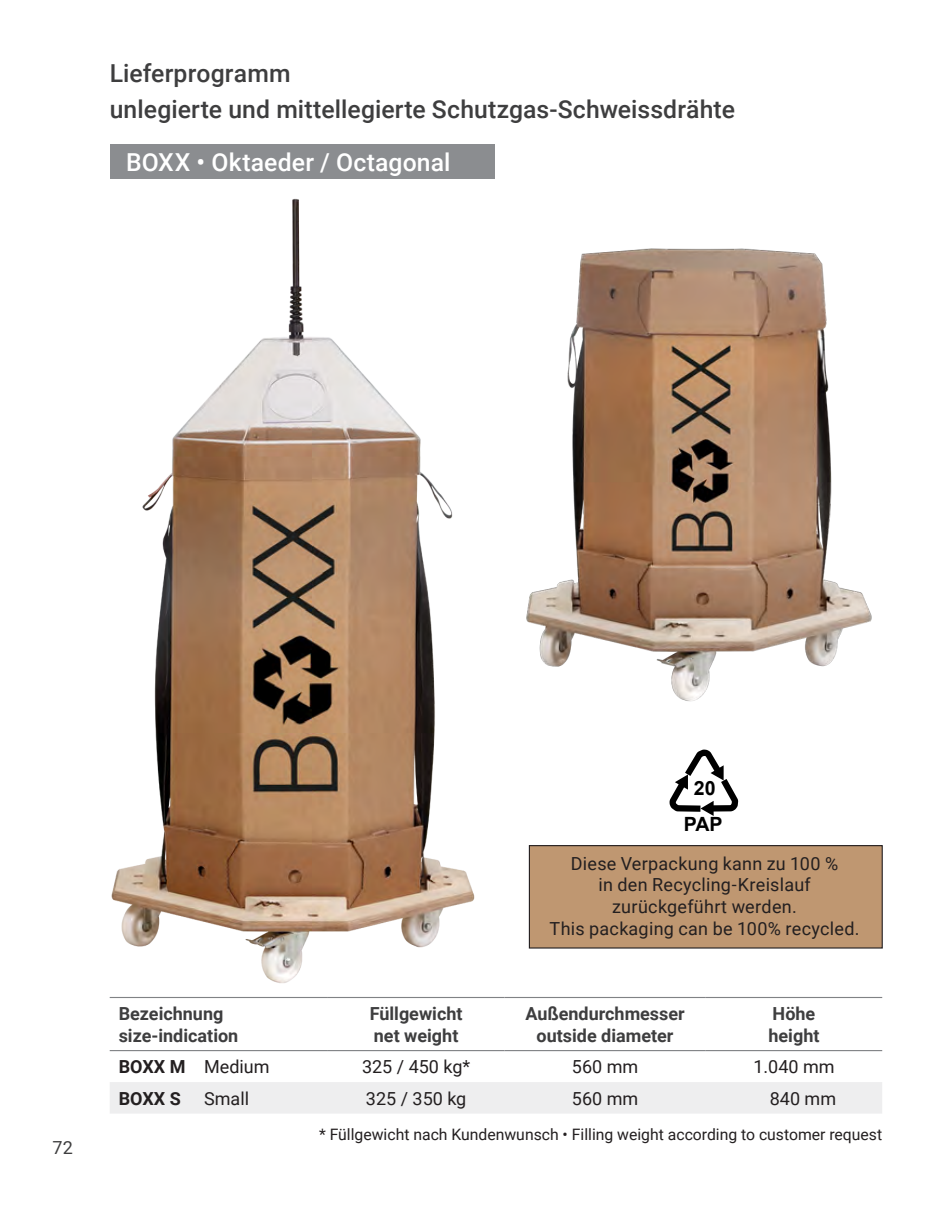
<style>
.page{position:relative;width:944px;height:1212px;background:#fff}
.page>*{position:absolute;margin:0;border:0;box-sizing:border-box;transform-origin:0 0}
.t1{font:500 24.75px/36px "Roboto";letter-spacing:.005em;color:#3e3e3f}
.t2{font:500 24.75px "Roboto";letter-spacing:.005em;color:#fff}
.t3{font:700 19.57px/36.2px "Arial";color:#000;text-align:center}
.t4{font:18px/21.6px "Roboto";letter-spacing:.01em;color:#231f20;text-align:center}
.t5{font:700 18px/21.6px "Roboto";color:#3e3e3f}
.t6{font:700 18px "Roboto";color:#231f20}
.t7{font:18px "Roboto";color:#3e3e3f}
.t8{font:15.75px "Roboto";color:#231f20}
.s1{font-weight:700}
</style>
<div class="page">
<svg style="left:110px;top:1051px;width:772px;height:1px"></svg>
<div style="left:110px;top:1082px;width:772px;height:31px;background:#eeeeef"></div>
<hr style="left:504px;top:997px;width:202px;height:1px;background:#808285">
<hr style="left:706px;top:997px;width:176px;height:1px;background:#808285">
<hr style="left:110px;top:1050px;width:218px;height:1px;background:#808285">
<hr style="left:328px;top:1050px;width:176px;height:1px;background:#808285">
<hr style="left:504px;top:1050px;width:202px;height:1px;background:#808285">
<hr style="left:706px;top:1050px;width:176px;height:1px;background:#808285">
<div style="left:110px;top:145px;width:384px;height:34px;background:#8b8d90"></div>
<img style="left:109px;top:198px;width:396px;height:800px">
<img style="left:491px;top:206px;width:381px;height:519px">
<svg style="left:669px;top:750px;width:70px;height:66px"></svg>
<div style="left:529px;top:846px;width:353px;height:102px;background:#bf9771"></div>
<div style="left:529px;top:845px;width:354px;height:103px;border:1px solid #231f20"></div>
<h1 class="t1" style="left:110px;top:54px;width:627px">Lieferprogramm<br>unlegierte und mittellegierte Schutzgas-Schweissdrähte</h1>
<h1 class="t2" style="left:126px;top:145px;width:326px">BOXX • Oktaeder / Octagonal</h1>
<p class="t7" style="left:53px;top:1135px;width:22px">72</p>
<p class="t3" style="left:684px;top:771px;width:40px">20<br>PAP</p>
<p class="t4" style="left:550px;top:852px;width:311px">Diese Verpackung kann zu 100 %<br>in den Recycling-Kreislauf zurückgeführt werden.<br>This packaging can be 100% recycled.</p>
<p class="t5" style="left:119px;top:1002px;width:121px">Bezeichnung size-indication</p>
<p class="t5" style="left:370px;top:1002px;width:94px">Füllgewicht net weight</p>
<p class="t5" style="left:525px;top:1002px;width:161px;text-align:center">Außendurchmesser outside diameter</p>
<p class="t5" style="left:768px;top:1002px;width:53px">Höhe height</p>
<p class="t4" style="left:119px;top:1055px;width:152px"><span class="s1">BOXX M</span> Medium</p>
<p class="t4" style="left:362px;top:1055px;width:110px">325 / 450 kg*</p>
<p class="t4" style="left:572px;top:1055px;width:68px">560 mm</p>
<p class="t4" style="left:753px;top:1055px;width:83px">1.040 mm</p>
<p class="t6" style="left:119px;top:1085px;width:64px">BOXX S</p>
<p class="t4" style="left:204px;top:1087px;width:46px">Small</p>
<p class="t4" style="left:366px;top:1087px;width:102px">325 / 350 kg</p>
<p class="t4" style="left:572px;top:1087px;width:68px">560 mm</p>
<p class="t4" style="left:770px;top:1087px;width:68px">840 mm</p>
<p class="t8" style="left:319px;top:1123px;width:565px">* Füllgewicht nach Kundenwunsch • Filling weight according to customer request</p>
</div>
